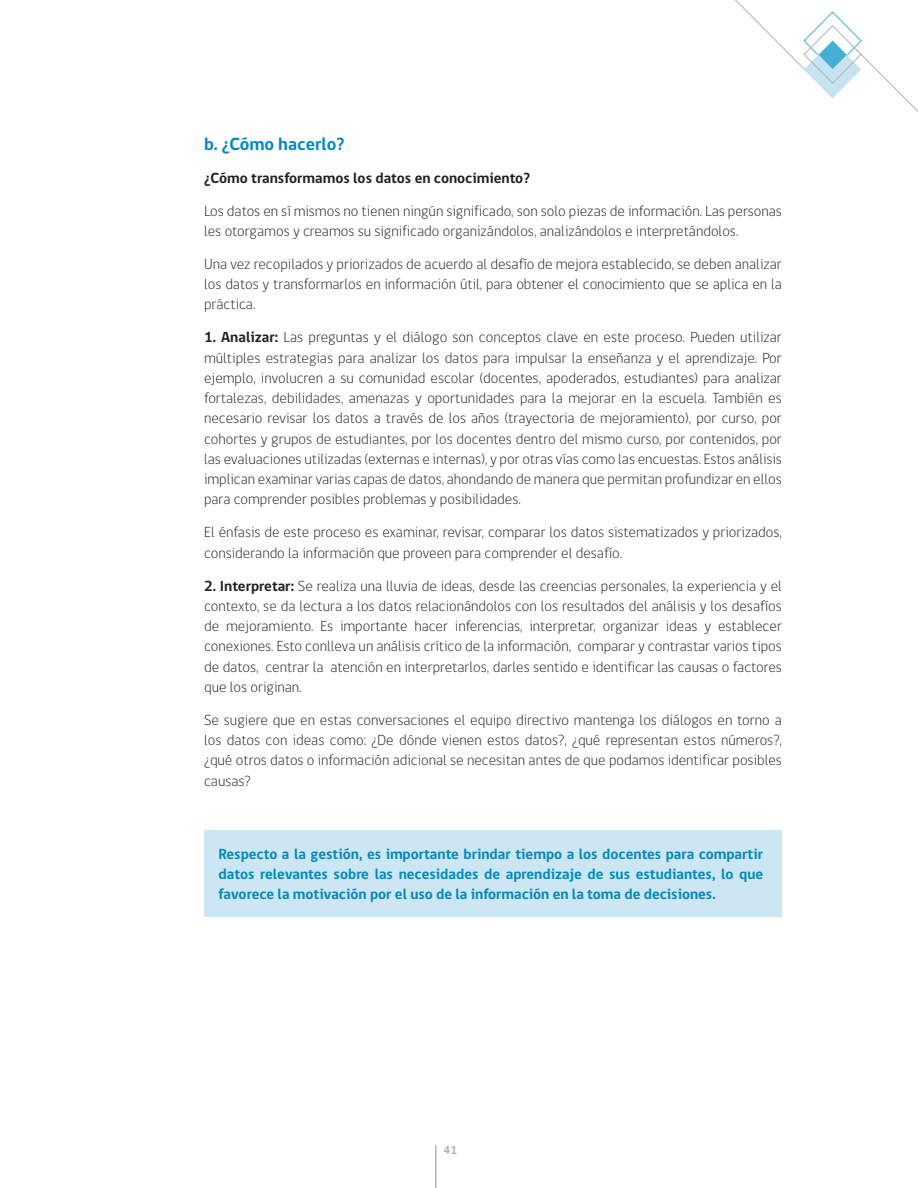
<style>
.page{position:relative;width:918px;height:1188px;background:#fff}
.page>*{position:absolute;margin:0;border:0;box-sizing:border-box;transform-origin:0 0}
.t1{font:700 18px "gob CL";color:#0088bc}
.t2{font:300 15px/20.2px "gob CL";color:#231f20;text-align:justify}
.t3{font:700 15px/20.2px "gob CL";color:#0088bc;text-align:justify}
.t4{font:700 15px "gob CL";color:#231f20}
.t5{font:700 12px "gob CL";color:#b2b3b7}
.s1{font-weight:700}
</style>
<div class="page">
<svg style="left:735px;top:0;width:183px;height:112px"></svg>
<hr style="left:435px;top:1145px;width:2px;height:43px;background:#b2b3b7">
<div style="left:204px;top:830px;width:578px;height:87px;background:#cde6f3"></div>
<p class="t1" style="left:204px;top:131px;width:142px">b. ¿Cómo hacerlo?</p>
<p class="t4" style="left:204px;top:167px;width:327px">¿Cómo transformamos los datos en conocimiento?</p>
<p class="t2" style="left:204px;top:201px;width:579px">Los datos en sí mismos no tienen ningún significado, son solo piezas de información. Las personas les otorgamos y creamos su significado organizándolos, analizándolos e interpretándolos.</p>
<p class="t2" style="left:204px;top:254px;width:579px">Una vez recopilados y priorizados de acuerdo al desafío de mejora establecido, se deben analizar los datos y transformarlos en información útil, para obtener el conocimiento que se aplica en la práctica.</p>
<p class="t2" style="left:204px;top:328px;width:579px"><span class="s1">1. Analizar:</span> Las preguntas y el diálogo son conceptos clave en este proceso. Pueden utilizar múltiples estrategias para analizar los datos para impulsar la enseñanza y el aprendizaje. Por ejemplo, involucren a su comunidad escolar (docentes, apoderados, estudiantes) para analizar fortalezas, debilidades, amenazas y oportunidades para la mejorar en la escuela. También es necesario revisar los datos a través de los años (trayectoria de mejoramiento), por curso, por cohortes y grupos de estudiantes, por los docentes dentro del mismo curso, por contenidos, por las evaluaciones utilizadas (externas e internas), y por otras vías como las encuestas. Estos análisis implican examinar varias capas de datos, ahondando de manera que permitan profundizar en ellos para comprender posibles problemas y posibilidades.</p>
<p class="t2" style="left:204px;top:523px;width:579px">El énfasis de este proceso es examinar, revisar, comparar los datos sistematizados y priorizados, considerando la información que proveen para comprender el desafío.</p>
<p class="t2" style="left:204px;top:576px;width:579px"><span class="s1">2. Interpretar:</span> Se realiza una lluvia de ideas, desde las creencias personales, la experiencia y el contexto, se da lectura a los datos relacionándolos con los resultados del análisis y los desafíos de mejoramiento. Es importante hacer inferencias, interpretar, organizar ideas y establecer conexiones. Esto conlleva un análisis crítico de la información, comparar y contrastar varios tipos de datos, centrar la atención en interpretarlos, darles sentido e identificar las causas o factores que los originan.</p>
<p class="t2" style="left:204px;top:710px;width:579px">Se sugiere que en estas conversaciones el equipo directivo mantenga los diálogos en torno a los datos con ideas como: ¿De dónde vienen estos datos?, ¿qué representan estos números?, ¿qué otros datos o información adicional se necesitan antes de que podamos identificar posibles causas?</p>
<p class="t3" style="left:219px;top:844px;width:546px">Respecto a la gestión, es importante brindar tiempo a los docentes para compartir datos relevantes sobre las necesidades de aprendizaje de sus estudiantes, lo que favorece la motivación por el uso de la información en la toma de decisiones.</p>
<p class="t5" style="left:444px;top:1142px;width:15px">41</p>
</div>
